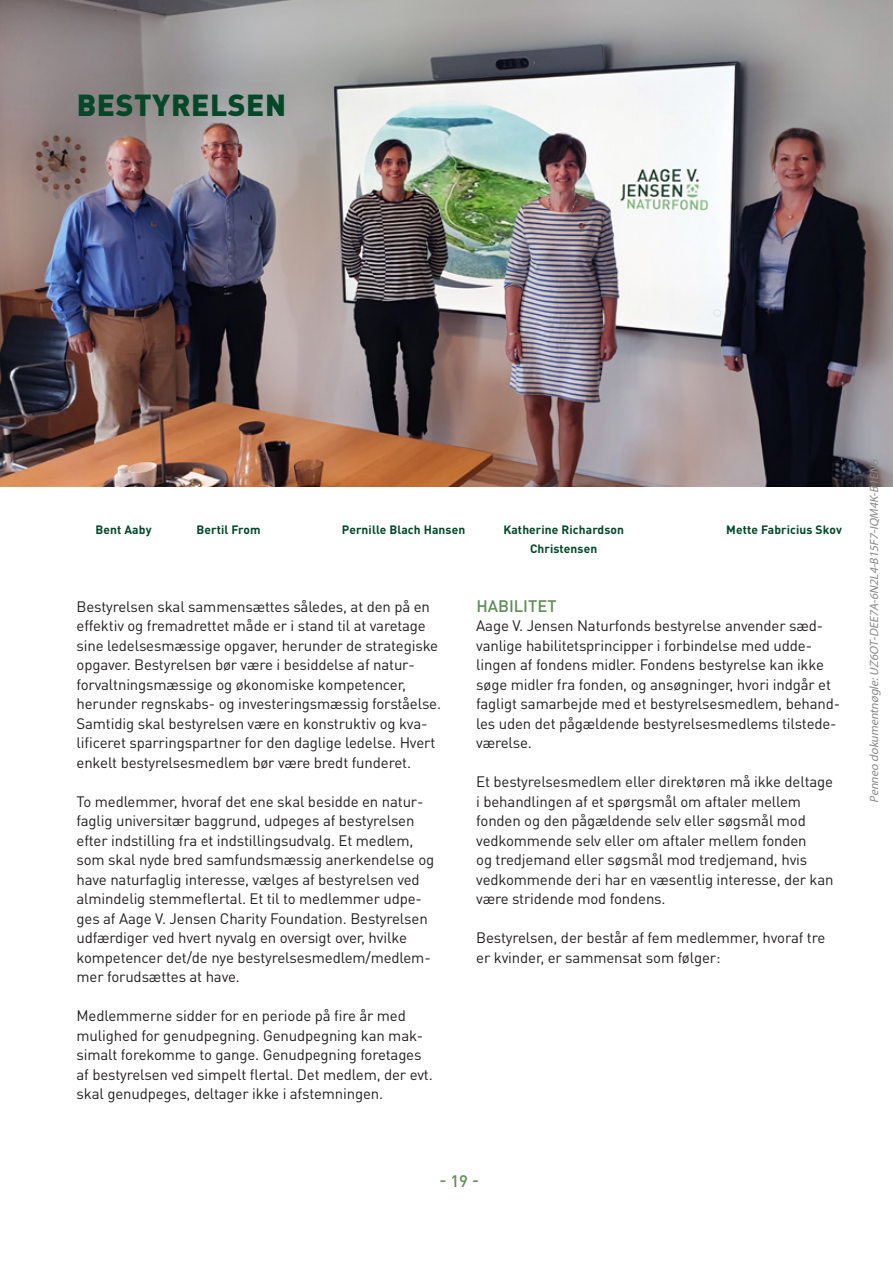
<style>
.page{position:relative;width:893px;height:1263px;background:#fff}
.page>*{position:absolute;margin:0;border:0;box-sizing:border-box;transform-origin:0 0}
.t1{font:900 30px "DINOT";letter-spacing:.02em;color:#014829}
.t2{font:500 16.5px "DINOT";color:#5f8d56}
.t3{font:15px/19.5px "DINOT";letter-spacing:-.01em;color:#231f20}
.t4{font:700 12px/19.5px "DINOT";letter-spacing:.01em;color:#014829;text-align:center}
.t5{font:italic 12px "Myriad Pro";color:#888}
</style>
<div class="page">
<img style="left:0;top:0;width:893px;height:486px">
<h1 class="t1" style="left:77px;top:86px;width:211px">BESTYRELSEN</h1>
<p class="t4" style="left:96px;top:519px;width:58px">Bent Aaby</p>
<p class="t4" style="left:196px;top:519px;width:66px">Bertil From</p>
<p class="t4" style="left:342px;top:519px;width:125px">Pernille Blach Hansen</p>
<p class="t4" style="left:726px;top:519px;width:117px">Mette Fabricius Skov</p>
<p class="t4" style="left:503px;top:519px;width:122px">Katherine Richardson<br>Christensen</p>
<p class="t3" style="left:77px;top:596px;width:366px">Bestyrelsen skal sammensættes således, at den på en effektiv og fremadrettet måde er i stand til at varetage sine ledelsesmæssige opgaver, herunder de strategiske opgaver. Bestyrelsen bør være i besiddelse af natur&shy;forvaltningsmæssige og økonomiske kompetencer, herunder regnskabs- og investeringsmæssig forståelse.<br>Samtidig skal bestyrelsen være en konstruktiv og kva&shy;lificeret sparringspartner for den daglige ledelse. Hvert enkelt bestyrelsesmedlem bør være bredt funderet.</p>
<p class="t3" style="left:77px;top:791px;width:359px">To medlemmer, hvoraf det ene skal besidde en natur&shy;faglig universitær baggrund, udpeges af bestyrelsen efter indstilling fra et indstillingsudvalg. Et medlem, som skal nyde bred samfundsmæssig anerkendelse og have naturfaglig interesse, vælges af bestyrelsen ved almindelig stemmeflertal. Et til to medlemmer udpe&shy;ges af Aage V. Jensen Charity Foundation. Bestyrelsen udfærdiger ved hvert nyvalg en oversigt over, hvilke kompetencer det/de nye bestyrelsesmedlem/medlem&shy;mer forudsættes at have.</p>
<p class="t3" style="left:77px;top:1006px;width:358px">Medlemmerne sidder for en periode på fire år med mulighed for genudpegning. Genudpegning kan mak&shy;simalt forekomme to gange. Genudpegning foretages af bestyrelsen ved simpelt flertal. Det medlem, der evt. skal genudpeges, deltager ikke i afstemningen.</p>
<p class="t2" style="left:476px;top:595px;width:82px">HABILITET</p>
<p class="t3" style="left:476px;top:616px;width:365px">Aage V. Jensen Naturfonds bestyrelse anvender sæd&shy;vanlige habilitetsprincipper i forbindelse med udde&shy;lingen af fondens midler. Fondens bestyrelse kan ikke søge midler fra fonden, og ansøgninger, hvori indgår et fagligt samarbejde med et bestyrelsesmedlem, behand&shy;les uden det pågældende bestyrelsesmedlems tilstede&shy;værelse.</p>
<p class="t3" style="left:476px;top:772px;width:359px">Et bestyrelsesmedlem eller direktøren må ikke deltage i behandlingen af et spørgsmål om aftaler mellem fonden og den pågældende selv eller søgsmål mod vedkommende selv eller om aftaler mellem fonden<br>og tredjemand eller søgsmål mod tredjemand, hvis vedkommende deri har en væsentlig interesse, der kan være stridende mod fondens.</p>
<p class="t3" style="left:476px;top:928px;width:351px">Bestyrelsen, der består af fem medlemmer, hvoraf tre er kvinder, er sammensat som følger:</p>
<p class="t5" style="left:869px;top:803px;width:346px;rotate:-90deg">Penneo dokumentnøgle:UZ6OT-DEE7A-6N2L4-B15F7-IQM4K-B1EN6</p>
<p class="t2" style="left:439px;top:1170px;width:41px">- 19 -</p>
</div>
